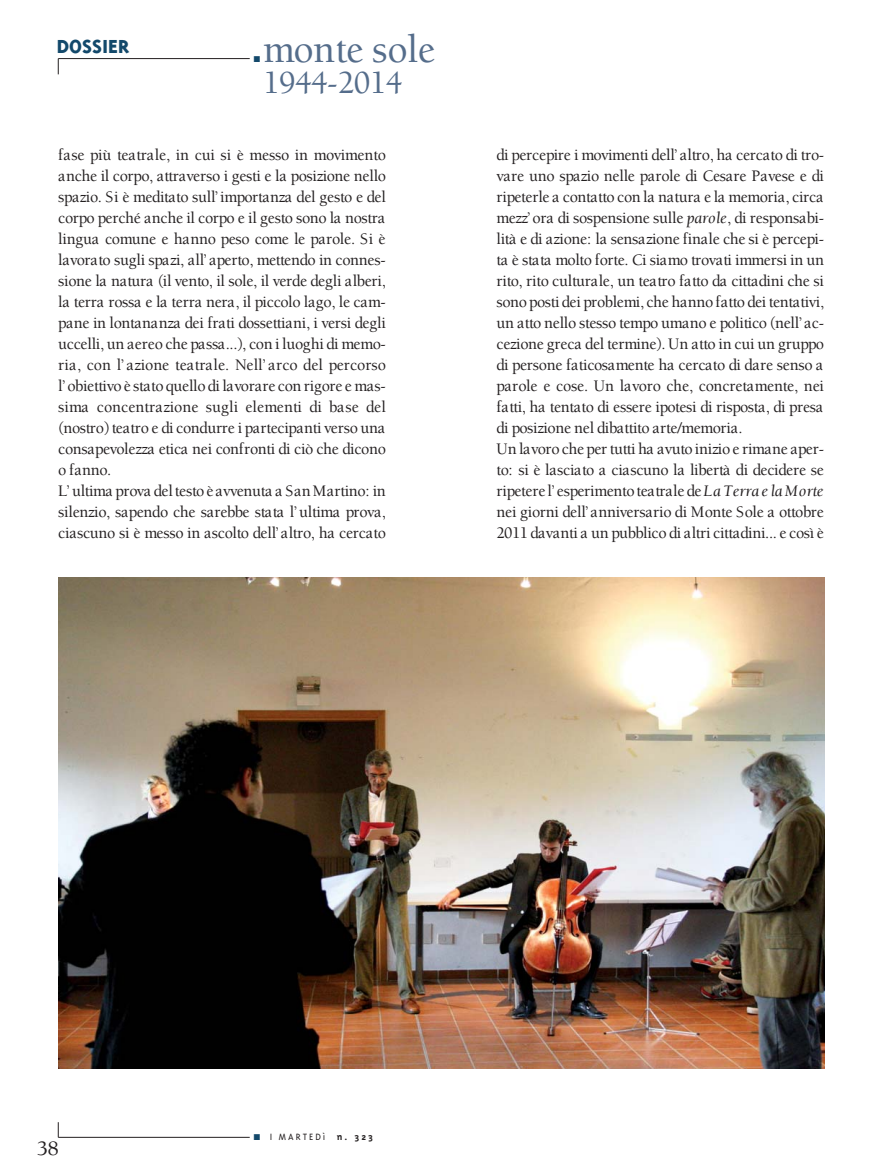
<style>
.page{position:relative;width:876px;height:1174px;background:#fff}
.page>*{position:absolute;margin:0;border:0;box-sizing:border-box;transform-origin:0 0}
.t1{font:500 40.5px "Berkeley Std";letter-spacing:-.02em;color:#556d8b}
.t2{font:500 33px "Berkeley Std";letter-spacing:-.02em;color:#556d8b}
.t3{font:800 21.75px "Triplex";color:#13496b}
.t4{font:500 21px "Berkeley Std";color:#231f20}
.t5{font:500 16.5px/21px "Berkeley Std";letter-spacing:-.015em;color:#231f20}
.t6{font:300 10.5px "Triplex";letter-spacing:.19em;color:#231f20}
.s1{color:#13496b}
.s2{font-weight:400;font-style:italic}
.s3{font-weight:700}
</style>
<div class="page">
<svg style="left:58px;top:1122px;width:1px;height:15px"></svg>
<hr style="left:58px;top:1137px;width:192px;height:1px;background:#231f20">
<hr style="left:58px;top:58px;width:192px;height:1px;background:#231f20">
<svg style="left:58px;top:59px;width:1px;height:15px"></svg>
<img style="left:58px;top:577px;width:766px;height:491px">
<h3 class="t3" style="left:57px;top:34px;width:74px">DOSSIER</h3>
<h1 class="t1" style="left:254px;top:28px;width:183px"><span class="s1">■</span> monte sole</h1>
<h2 class="t2" style="left:263px;top:65px;width:141px">1944-2014</h2>
<p class="t5" style="left:58px;top:145px;width:329px">fase più teatrale, in cui si è messo in movimento anche il corpo, attraverso i gesti e la posizione nello spazio. Si è meditato sull’ importanza del gesto e del corpo perché anche il corpo e il gesto sono la nostra lingua comune e hanno peso come le parole. Si è lavorato sugli spazi, all’ aperto, mettendo in connes&shy;sione la natura (il vento, il sole, il verde degli alberi, la terra rossa e la terra nera, il piccolo lago, le cam&shy;pane in lontananza dei frati dossettiani, i versi degli uccelli, un aereo che passa...), con i luoghi di memo&shy;ria, con l’ azione teatrale. Nell’ arco del percorso l’ obiettivo è stato quello di lavorare con rigore e mas&shy;sima concentrazione sugli elementi di base del (nostro) teatro e di condurre i partecipanti verso una consapevolezza etica nei confronti di ciò che dicono o fanno.<br>L’ ultima prova del testo è avvenuta a San Martino: in silenzio, sapendo che sarebbe stata l’ ultima prova, ciascuno si è messo in ascolto dell’ altro, ha cercato</p>
<p class="t5" style="left:496px;top:145px;width:329px">di percepire i movimenti dell’ altro, ha cercato di tro&shy;vare uno spazio nelle parole di Cesare Pavese e di ripeterle a contatto con la natura e la memoria, circa mezz’ ora di sospensione sulle <span class="s2">parole</span>, di responsabi&shy;lità e di azione: la sensazione finale che si è percepi&shy;ta è stata molto forte. Ci siamo trovati immersi in un rito, rito culturale, un teatro fatto da cittadini che si sono posti dei problemi, che hanno fatto dei tentativi, un atto nello stesso tempo umano e politico (nell’ ac&shy;cezione greca del termine). Un atto in cui un gruppo di persone faticosamente ha cercato di dare senso a parole e cose. Un lavoro che, concretamente, nei fatti, ha tentato di essere ipotesi di risposta, di presa di posizione nel dibattito arte/memoria.<br>Un lavoro che per tutti ha avuto inizio e rimane aper&shy;to: si è lasciato a ciascuno la libertà di decidere se ripetere l’ esperimento teatrale de <span class="s2">La Terra e la Morte </span>nei giorni dell’ anniversario di Monte Sole a ottobre 2011 davanti a un pubblico di altri cittadini... e così è</p>
<p class="t4" style="left:37px;top:1138px;width:23px">38</p>
<p class="t6" style="left:254px;top:1131px;width:121px"><span class="s1">■</span> I MARTEDì <span class="s3">n. 323</span></p>
</div>
